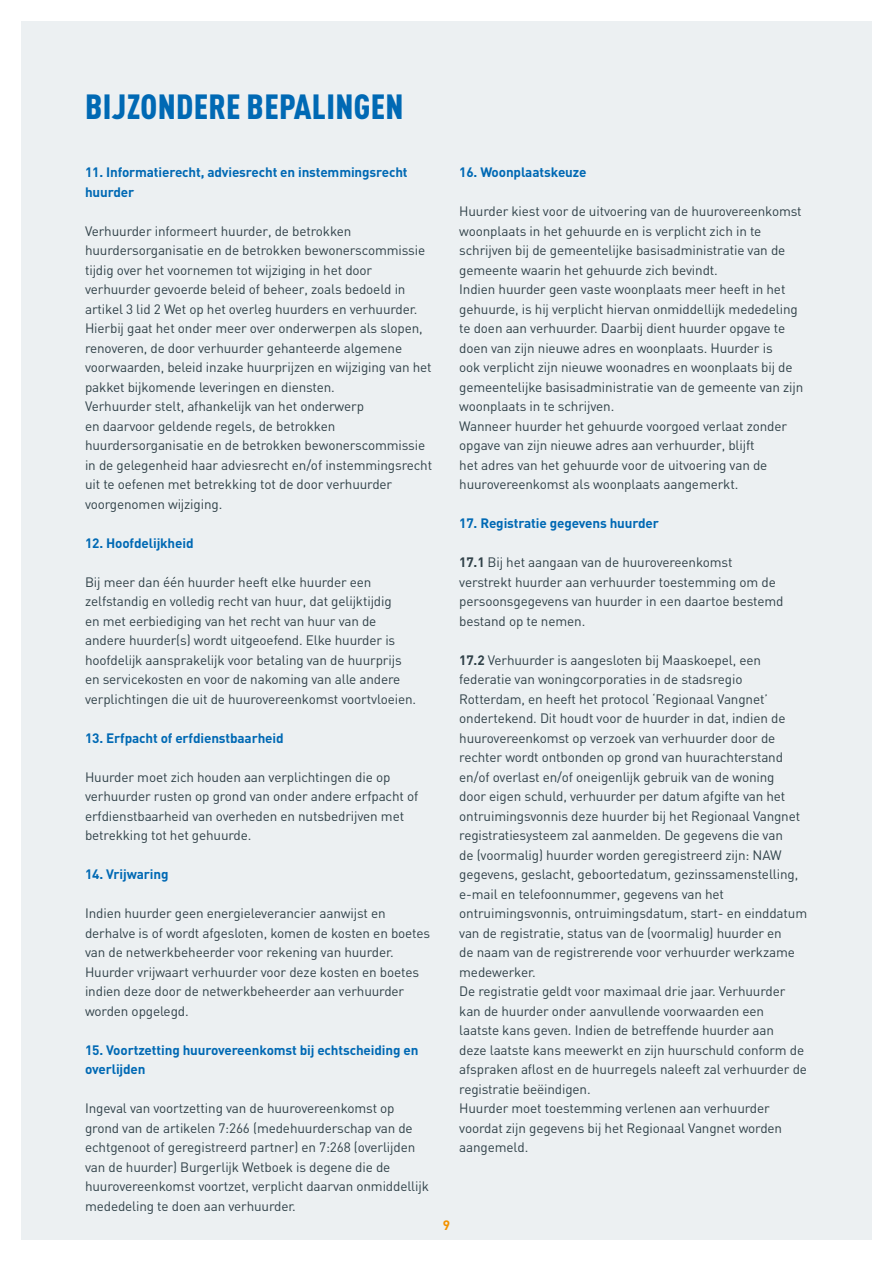
<style>
.page{position:relative;width:893px;height:1263px;background:#fff}
.page>*{position:absolute;margin:0;border:0;box-sizing:border-box;transform-origin:0 0}
.t1{font:900 condensed 34.5px "DINOT";letter-spacing:.01em;color:#0069b4}
.t2{font:13.5px/19.5px "DIN";letter-spacing:-.01em;color:#304148}
.t3{font:700 13.5px/19.5px "DIN";letter-spacing:-.01em;color:#0069b4}
.t4{font:700 13.5px "DIN";color:#f39200}
.s1{font-weight:700}
</style>
<div class="page">
<div style="left:21px;top:21px;width:851px;height:1218px;background:#ecf0f2"></div>
<p class="t1" style="left:85px;top:85px;width:320px">BIJZONDERE BEPALINGEN</p>
<p class="t3" style="left:85px;top:162px;width:324px">11. Informatierecht, adviesrecht en instemmingsrecht huurder</p>
<p class="t2" style="left:85px;top:221px;width:348px">Verhuurder informeert huurder, de betrokken huurdersorganisatie en de betrokken bewonerscommissie tijdig over het voornemen tot wijziging in het door verhuurder gevoerde beleid of beheer, zoals bedoeld in artikel 3 lid 2 Wet op het overleg huurders en verhuurder.<br>Hierbij gaat het onder meer over onderwerpen als slopen, renoveren, de door verhuurder gehanteerde algemene voorwaarden, beleid inzake huurprijzen en wijziging van het pakket bijkomende leveringen en diensten.</p>
<p class="t2" style="left:85px;top:396px;width:349px">Verhuurder stelt, afhankelijk van het onderwerp<br>en daarvoor geldende regels, de betrokken huurdersorganisatie en de betrokken bewonerscommissie in de gelegenheid haar adviesrecht en/of instemmingsrecht uit te oefenen met betrekking tot de door verhuurder voorgenomen wijziging.</p>
<p class="t3" style="left:85px;top:533px;width:110px">12. Hoofdelijkheid</p>
<p class="t2" style="left:85px;top:572px;width:333px">Bij meer dan één huurder heeft elke huurder een zelfstandig en volledig recht van huur, dat gelijktijdig<br>en met eerbiediging van het recht van huur van de andere huurder(s) wordt uitgeoefend. Elke huurder is hoofdelijk aansprakelijk voor betaling van de huurprijs en servicekosten en voor de nakoming van alle andere verplichtingen die uit de huurovereenkomst voortvloeien.</p>
<p class="t3" style="left:85px;top:728px;width:200px">13. Erfpacht of erfdienstbaarheid</p>
<p class="t2" style="left:85px;top:767px;width:335px">Huurder moet zich houden aan verplichtingen die op verhuurder rusten op grond van onder andere erfpacht of erfdienstbaarheid van overheden en nutsbedrijven met betrekking tot het gehuurde.</p>
<p class="t3" style="left:85px;top:864px;width:85px">14. Vrijwaring</p>
<p class="t2" style="left:85px;top:903px;width:347px">Indien huurder geen energieleverancier aanwijst en derhalve is of wordt afgesloten, komen de kosten en boetes van de netwerkbeheerder voor rekening van huurder.<br>Huurder vrijwaart verhuurder voor deze kosten en boetes indien deze door de netwerkbeheerder aan verhuurder worden opgelegd.</p>
<p class="t3" style="left:85px;top:1040px;width:335px">15. Voortzetting huurovereenkomst bij echtscheiding en overlijden</p>
<p class="t2" style="left:85px;top:1098px;width:345px">Ingeval van voortzetting van de huurovereenkomst op grond van de artikelen 7:266 (medehuurderschap van de echtgenoot of geregistreerd partner) en 7:268 (overlijden van de huurder) Burgerlijk Wetboek is degene die de huurovereenkomst voortzet, verplicht daarvan onmiddellijk mededeling te doen aan verhuurder.</p>
<p class="t3" style="left:459px;top:162px;width:129px">16. Woonplaatskeuze</p>
<p class="t2" style="left:459px;top:201px;width:344px">Huurder kiest voor de uitvoering van de huurovereenkomst woonplaats in het gehuurde en is verplicht zich in te schrijven bij de gemeentelijke basisadministratie van de gemeente waarin het gehuurde zich bevindt.</p>
<p class="t2" style="left:459px;top:279px;width:346px">Indien huurder geen vaste woonplaats meer heeft in het gehuurde, is hij verplicht hiervan onmiddellijk mededeling te doen aan verhuurder. Daarbij dient huurder opgave te doen van zijn nieuwe adres en woonplaats. Huurder is<br>ook verplicht zijn nieuwe woonadres en woonplaats bij de gemeentelijke basisadministratie van de gemeente van zijn woonplaats in te schrijven.</p>
<p class="t2" style="left:459px;top:416px;width:329px">Wanneer huurder het gehuurde voorgoed verlaat zonder opgave van zijn nieuwe adres aan verhuurder, blijft<br>het adres van het gehuurde voor de uitvoering van de huurovereenkomst als woonplaats aangemerkt.</p>
<p class="t3" style="left:459px;top:513px;width:201px">17. Registratie gegevens huurder</p>
<p class="t2" style="left:459px;top:552px;width:326px"><span class="s1">17.1</span> Bij het aangaan van de huurovereenkomst verstrekt huurder aan verhuurder toestemming om de persoonsgegevens van huurder in een daartoe bestemd bestand op te nemen.</p>
<p class="t2" style="left:459px;top:650px;width:349px"><span class="s1">17.2</span> Verhuurder is aangesloten bij Maaskoepel, een federatie van woningcorporaties in de stadsregio Rotterdam, en heeft het protocol ‘Regionaal Vangnet’ ondertekend. Dit houdt voor de huurder in dat, indien de huurovereenkomst op verzoek van verhuurder door de rechter wordt ontbonden op grond van huurachterstand en/of overlast en/of oneigenlijk gebruik van de woning<br>door eigen schuld, verhuurder per datum afgifte van het ontruimingsvonnis deze huurder bij het Regionaal Vangnet registratiesysteem zal aanmelden. De gegevens die van<br>de (voormalig) huurder worden geregistreerd zijn: NAW gegevens, geslacht, geboortedatum, gezinssamenstelling, e-mail en telefoonnummer, gegevens van het ontruimingsvonnis, ontruimingsdatum, start- en einddatum van de registratie, status van de (voormalig) huurder en<br>de naam van de registrerende voor verhuurder werkzame medewerker.</p>
<p class="t2" style="left:459px;top:981px;width:349px">De registratie geldt voor maximaal drie jaar. Verhuurder kan de huurder onder aanvullende voorwaarden een laatste kans geven. Indien de betreffende huurder aan<br>deze laatste kans meewerkt en zijn huurschuld conform de afspraken aflost en de huurregels naleeft zal verhuurder de registratie beëindigen.</p>
<p class="t2" style="left:459px;top:1098px;width:324px">Huurder moet toestemming verlenen aan verhuurder voordat zijn gegevens bij het Regionaal Vangnet worden aangemeld.</p>
<p class="t4" style="left:443px;top:1217px;width:9px">9</p>
</div>
